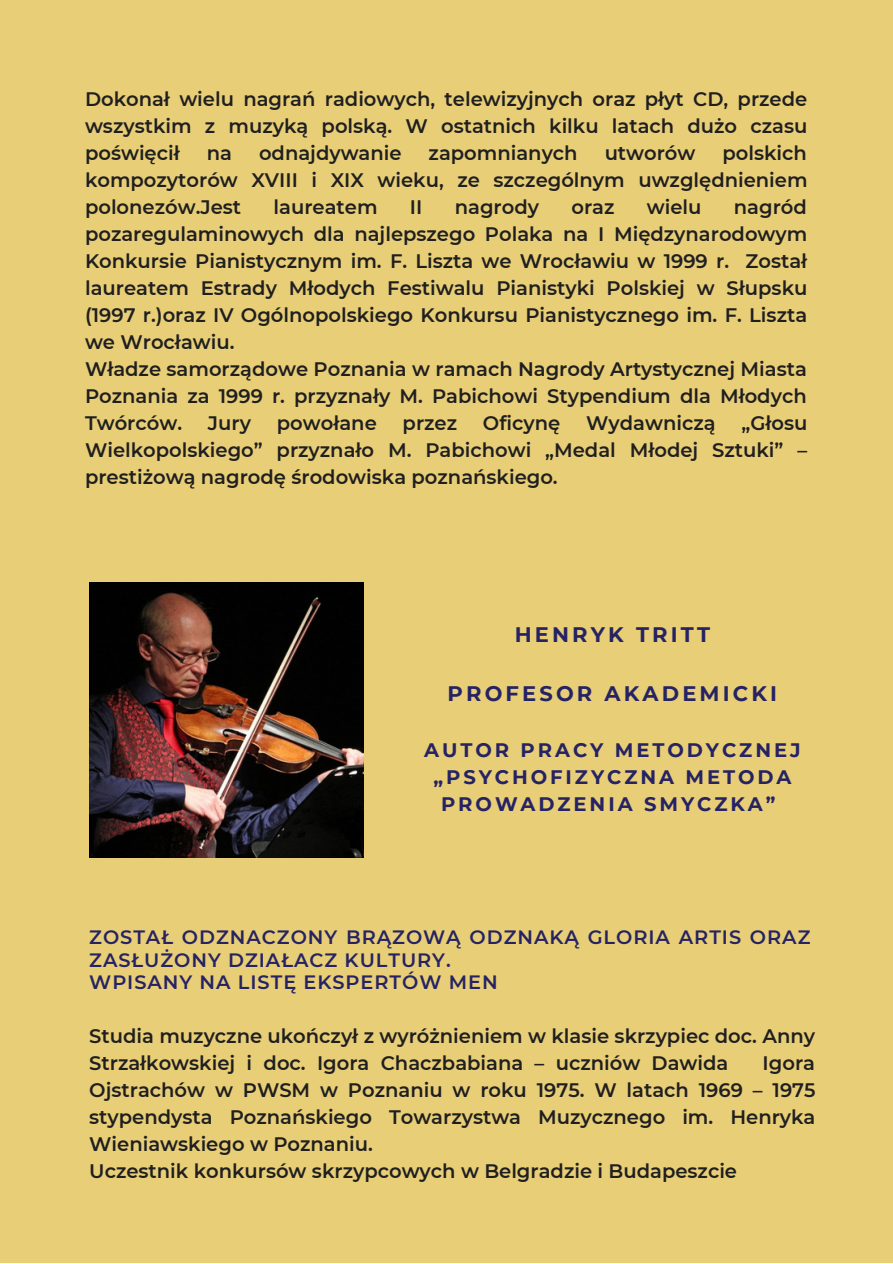
<style>
.page{position:relative;width:893px;height:1264px;background:#fff}
.page>*{position:absolute;margin:0;border:0;box-sizing:border-box;transform-origin:0 0}
.t1{font:700 21px "Montserrat";letter-spacing:.15em;color:#252363}
.t2{font:600 19.5px/27px "Montserrat";color:#1f1f1f;text-align:justify}
.t3{font:700 19.5px/27px "Montserrat";letter-spacing:.15em;color:#252363;text-align:center}
.t4{font:600 19.35px/22.5px "Montserrat";letter-spacing:.05em;color:#252363}
</style>
<div class="page">
<div style="left:0;top:0;width:892px;height:1262px;background:#e9ce78"></div>
<img style="left:89px;top:583px;width:275px;height:274px">
<p class="t2" style="left:85px;top:86px;width:723px">Dokonał wielu nagrań radiowych, telewizyjnych oraz płyt CD, przede wszystkim z muzyką polską. W ostatnich kilku latach dużo czasu poświęcił</p>
<p class="t2" style="left:85px;top:140px;width:724px;text-indent:637px">polskich kompozytorów XVIII i XIX wieku, ze szczególnym uwzględnieniem polonezów.Jest</p>
<p class="t2" style="left:207px;top:140px;width:27px">na</p>
<p class="t2" style="left:259px;top:140px;width:144px">odnajdywanie</p>
<p class="t2" style="left:428px;top:140px;width:150px">zapomnianych</p>
<p class="t2" style="left:604px;top:140px;width:92px">utworów</p>
<p class="t2" style="left:273px;top:194px;width:105px">laureatem</p>
<p class="t2" style="left:410px;top:194px;width:14px">II</p>
<p class="t2" style="left:455px;top:194px;width:86px">nagrody</p>
<p class="t2" style="left:571px;top:194px;width:45px">oraz</p>
<p class="t2" style="left:646px;top:194px;width:56px">wielu</p>
<p class="t2" style="left:85px;top:194px;width:723px;text-align:left;text-indent:648px">nagród pozaregulaminowych dla najlepszego Polaka na I Międzynarodowym Konkursie Pianistycznym im. F. Liszta we Wrocławiu w 1999 r. Został laureatem Estrady Młodych Festiwalu Pianistyki Polskiej w Słupsku (1997 r.)oraz IV Ogólnopolskiego Konkursu Pianistycznego im. F. Liszta we Wrocławiu.<br>Władze samorządowe Poznania w ramach Nagrody Artystycznej Miasta Poznania za 1999 r. przyznały M. Pabichowi Stypendium dla Młodych Twórców.</p>
<p class="t2" style="left:208px;top:410px;width:45px">Jury</p>
<p class="t2" style="left:277px;top:410px;width:101px">powołane</p>
<p class="t2" style="left:402px;top:410px;width:56px">przez</p>
<p class="t2" style="left:483px;top:410px;width:79px">Oficynę</p>
<p class="t2" style="left:586px;top:410px;width:131px">Wydawniczą</p>
<p class="t2" style="left:85px;top:410px;width:723px;text-indent:656px">„Głosu Wielkopolskiego” przyznało M. Pabichowi „Medal Młodej Sztuki” – prestiżową nagrodę środowiska poznańskiego.</p>
<p class="t1" style="left:514px;top:622px;width:197px">HENRYK TRITT</p>
<p class="t1" style="left:447px;top:680px;width:331px">PROFESOR AKADEMICKI</p>
<p class="t3" style="left:424px;top:736px;width:378px">AUTOR PRACY METODYCZNEJ „PSYCHOFIZYCZNA METODA<br>PROWADZENIA SMYCZKA”</p>
<p class="t4" style="left:89px;top:926px;width:722px">ZOSTAŁ ODZNACZONY BRĄZOWĄ ODZNAKĄ GLORIA ARTIS ORAZ<br>ZASŁUŻONY DZIAŁACZ KULTURY.<br>WPISANY NA LISTĘ EKSPERTÓW MEN</p>
<p class="t2" style="left:89px;top:1022px;width:727px">Studia muzyczne ukończył z wyróżnieniem w klasie skrzypiec doc. Anny<br>Strzałkowskiej i doc. Igora Chaczbabiana – uczniów Dawida</p>
<p class="t2" style="left:89px;top:1049px;width:727px;text-align:left;text-indent:673px">Igora Ojstrachów w PWSM w Poznaniu w roku 1975. W latach 1969 – 1975 stypendysta Poznańskiego Towarzystwa Muzycznego im. Henryka Wieniawskiego w Poznaniu.<br>Uczestnik konkursów skrzypcowych w Belgradzie i Budapeszcie</p>
</div>
